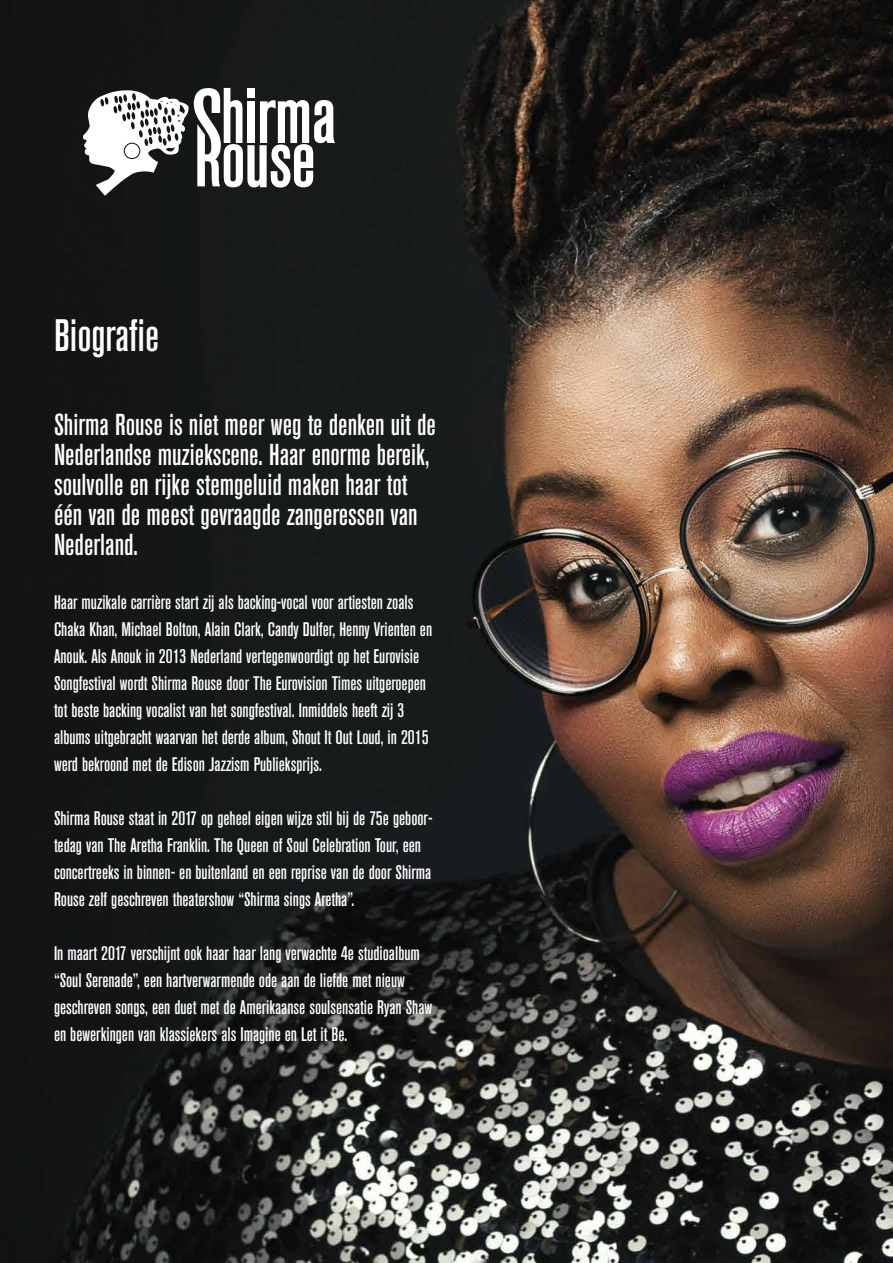
<style>
.page{position:relative;width:893px;height:1263px;background:#fff}
.page>*{position:absolute;margin:0;border:0;box-sizing:border-box;transform-origin:0 0}
.t1{font:500 condensed 45px "Akzidenz Grotesk BE";color:#fff}
.t2{font:500 condensed 30px/30px "Akzidenz Grotesk BE";color:#fff}
.t3{font:500 condensed 19.5px/27px "Akzidenz Grotesk BE";color:#fff}
</style>
<div class="page">
<img style="left:0;top:0;width:893px;height:1263px">
<svg style="left:83px;top:88px;width:252px;height:108px"></svg>
<div style="left:125px;top:144px;width:14px;height:14px;background:#fff;border-radius:50%"></div>
<h1 class="t1" style="left:54px;top:310px;width:107px">Biografie</h1>
<h2 class="t2" style="left:54px;top:410px;width:383px">Shirma Rouse is niet meer weg te denken uit de Nederlandse muziekscene. Haar enorme bereik, soulvolle en rijke stemgeluid maken haar tot één van de meest gevraagde zangeressen van Nederland.</h2>
<p class="t3" style="left:54px;top:589px;width:380px">Haar muzikale carrière start zij als backing-vocal voor artiesten zoals Chaka Khan, Michael Bolton, Alain Clark, Candy Dulfer, Henny Vrienten en Anouk. Als Anouk in 2013 Nederland vertegenwoordigt op het Eurovisie Songfestival wordt Shirma Rouse door The Eurovision Times uitgeroepen tot beste backing vocalist van het songfestival. Inmiddels heeft zij 3 albums uitgebracht waarvan het derde album, Shout It Out Loud, in 2015 werd bekroond met de Edison Jazzism Publieksprijs.</p>
<p class="t3" style="left:54px;top:805px;width:380px">Shirma Rouse staat in 2017 op geheel eigen wijze stil bij de 75e geboor&shy;tedag van The Aretha Franklin. The Queen of Soul Celebration Tour, een concertreeks in binnen- en buitenland en een reprise van de door Shirma Rouse zelf geschreven theatershow “Shirma sings Aretha”.</p>
<p class="t3" style="left:54px;top:940px;width:380px">In maart 2017 verschijnt ook haar haar lang verwachte 4e studioalbum “Soul Serenade”, een hartverwarmende ode aan de liefde met nieuw geschreven songs, een duet met de Amerikaanse soulsensatie Ryan Shaw en bewerkingen van klassiekers als Imagine en Let it Be.</p>
</div>
